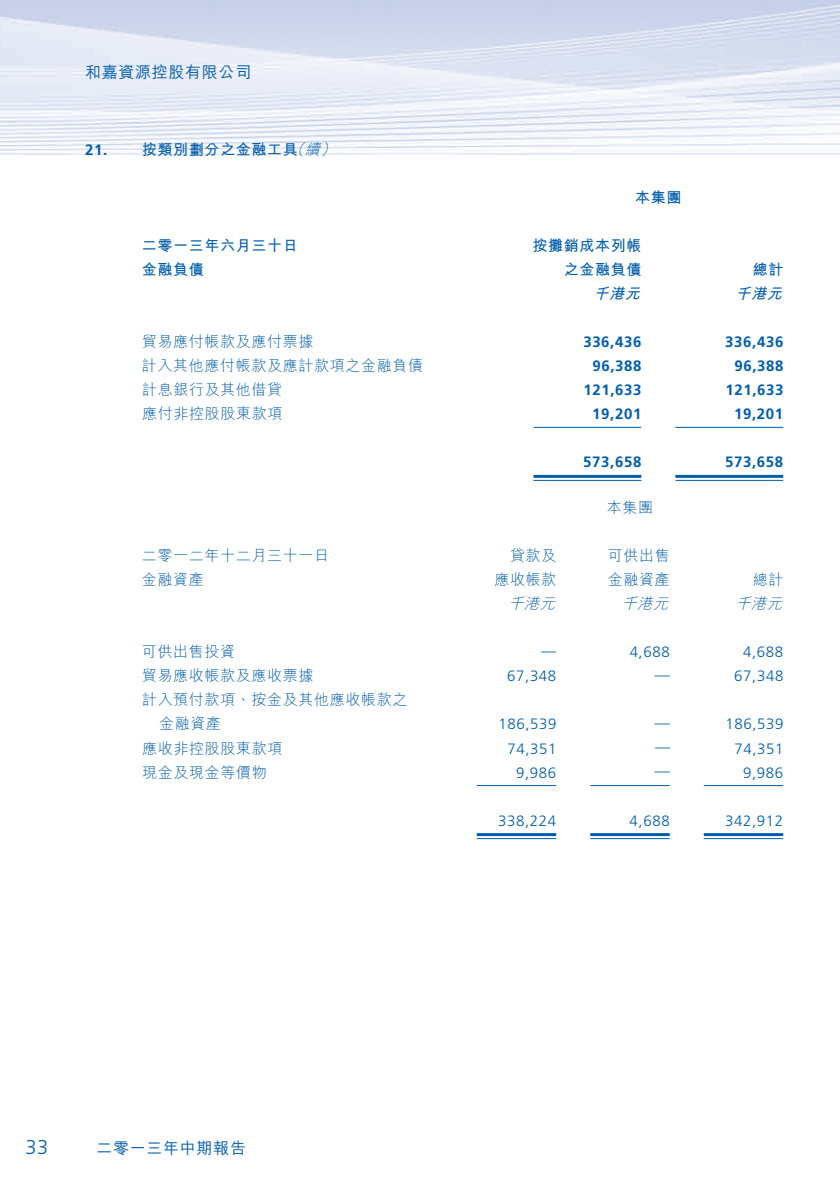
<style>
.page{position:relative;width:840px;height:1191px;background:#fff}
.page>*{position:absolute;margin:0;border:0;box-sizing:border-box;transform-origin:0 0}
.t1{font:300 20px "Frutiger";color:#015dab}
.t2{font:500 16px "M Hei HK";letter-spacing:.04em;color:#015dab}
.t3{font:300 15px/24px "M Hei HK";letter-spacing:.04em;color:#015dab}
.t4{font:300 15px "Frutiger";letter-spacing:.04em;color:#015dab}
.t5{font:700 15px "Frutiger";letter-spacing:.04em;color:#015dab}
.t6{font:700 15px/24px "M Hei HK";letter-spacing:.04em;color:#015dab}
.t7{font:italic 300 15px "M Hei HK";color:#015dab}
.t8{font:italic 700 15px "M Hei HK";color:#015dab}
</style>
<div class="page">
<img style="left:0;top:0;width:839px;height:840px">
<hr style="left:533px;top:427px;width:108px;height:1px;background:#015dab">
<hr style="left:675px;top:427px;width:107px;height:1px;background:#015dab">
<hr style="left:533px;top:475px;width:108px;height:3px;background:#015dab">
<hr style="left:533px;top:480px;width:108px;height:1px;background:#015dab">
<hr style="left:675px;top:475px;width:107px;height:3px;background:#015dab">
<hr style="left:675px;top:480px;width:107px;height:1px;background:#015dab">
<hr style="left:476px;top:785px;width:80px;height:1px;background:#015dab">
<hr style="left:590px;top:785px;width:79px;height:1px;background:#015dab">
<hr style="left:703px;top:785px;width:79px;height:1px;background:#015dab">
<hr style="left:476px;top:833px;width:80px;height:3px;background:#015dab">
<hr style="left:476px;top:838px;width:80px;height:1px;background:#015dab">
<hr style="left:590px;top:833px;width:79px;height:3px;background:#015dab">
<hr style="left:590px;top:838px;width:79px;height:1px;background:#015dab">
<hr style="left:703px;top:833px;width:79px;height:3px;background:#015dab">
<hr style="left:703px;top:838px;width:79px;height:1px;background:#015dab">
<p class="t2" style="left:85px;top:60px;width:168px">和嘉資源控股有限公司</p>
<p class="t5" style="left:85px;top:141px;width:24px">21.</p>
<p class="t7" style="left:305px;top:139px;width:22px">續</p>
<p class="t7" style="left:289px;top:139px;width:22px">（</p>
<p class="t7" style="left:320px;top:139px;width:22px">(</p>
<p class="t6" style="left:142px;top:136px;width:157px">按類別劃分之金融工具</p>
<p class="t6" style="left:635px;top:184px;width:48px">本集團</p>
<p class="t6" style="left:142px;top:232px;width:157px">二零一三年六月三十日金融負債</p>
<p class="t6" style="left:532px;top:232px;width:110px">按攤銷成本列帳</p>
<p class="t6" style="left:563px;top:256px;width:79px">之金融負債</p>
<p class="t6" style="left:752px;top:256px;width:32px">總計</p>
<p class="t8" style="left:593px;top:283px;width:53px">千港元</p>
<p class="t8" style="left:735px;top:283px;width:53px">千港元</p>
<p class="t3" style="left:142px;top:329px;width:173px">貿易應付帳款及應付票據</p>
<p class="t5" style="left:583px;top:333px;width:59px">336,436</p>
<p class="t5" style="left:724px;top:333px;width:59px">336,436</p>
<p class="t3" style="left:142px;top:353px;width:282px">計入其他應付帳款及應計款項之金融負債</p>
<p class="t5" style="left:592px;top:357px;width:51px">96,388</p>
<p class="t5" style="left:734px;top:357px;width:51px">96,388</p>
<p class="t3" style="left:142px;top:377px;width:142px">計息銀行及其他借貸</p>
<p class="t5" style="left:583px;top:381px;width:59px">121,633</p>
<p class="t5" style="left:725px;top:381px;width:59px">121,633</p>
<p class="t3" style="left:142px;top:401px;width:142px">應付非控股股東款項</p>
<p class="t5" style="left:592px;top:405px;width:51px">19,201</p>
<p class="t5" style="left:733px;top:405px;width:51px">19,201</p>
<p class="t5" style="left:583px;top:453px;width:59px">573,658</p>
<p class="t3" style="left:606px;top:495px;width:48px">本集團</p>
<p class="t5" style="left:724px;top:453px;width:59px">573,658</p>
<p class="t3" style="left:142px;top:543px;width:188px">二零一二年十二月三十一日金融資產</p>
<p class="t3" style="left:494px;top:543px;width:63px;text-align:right">貸款及應收帳款</p>
<p class="t3" style="left:607px;top:543px;width:63px">可供出售</p>
<p class="t3" style="left:607px;top:567px;width:63px">金融資產</p>
<p class="t3" style="left:752px;top:567px;width:32px">總計</p>
<p class="t7" style="left:508px;top:593px;width:53px">千港元</p>
<p class="t7" style="left:621px;top:593px;width:53px">千港元</p>
<p class="t7" style="left:735px;top:593px;width:53px">千港元</p>
<p class="t3" style="left:142px;top:639px;width:95px">可供出售投資</p>
<p class="t4" style="left:541px;top:642px;width:16px">—</p>
<p class="t4" style="left:629px;top:644px;width:42px">4,688</p>
<p class="t4" style="left:742px;top:644px;width:42px">4,688</p>
<p class="t3" style="left:142px;top:663px;width:267px">貿易應收帳款及應收票據<br>計入預付款項、按金及其他應收帳款之</p>
<p class="t4" style="left:507px;top:668px;width:51px">67,348</p>
<p class="t4" style="left:654px;top:666px;width:16px">—</p>
<p class="t4" style="left:733px;top:668px;width:51px">67,348</p>
<p class="t3" style="left:159px;top:711px;width:63px">金融資產</p>
<p class="t4" style="left:498px;top:716px;width:59px">186,539</p>
<p class="t4" style="left:654px;top:714px;width:16px">—</p>
<p class="t4" style="left:725px;top:716px;width:59px">186,539</p>
<p class="t3" style="left:142px;top:735px;width:142px">應收非控股股東款項</p>
<p class="t4" style="left:507px;top:740px;width:51px">74,351</p>
<p class="t4" style="left:654px;top:738px;width:16px">—</p>
<p class="t4" style="left:734px;top:740px;width:51px">74,351</p>
<p class="t3" style="left:142px;top:759px;width:126px">現金及現金等價物</p>
<p class="t4" style="left:516px;top:764px;width:42px">9,986</p>
<p class="t4" style="left:654px;top:762px;width:16px">—</p>
<p class="t4" style="left:742px;top:764px;width:42px">9,986</p>
<p class="t4" style="left:498px;top:812px;width:59px">338,224</p>
<p class="t4" style="left:629px;top:812px;width:42px">4,688</p>
<p class="t4" style="left:724px;top:812px;width:59px">342,912</p>
<h1 class="t1" style="left:25px;top:1135px;width:25px">33</h1>
<p class="t2" style="left:96px;top:1136px;width:151px">二零一三年中期報告</p>
</div>
